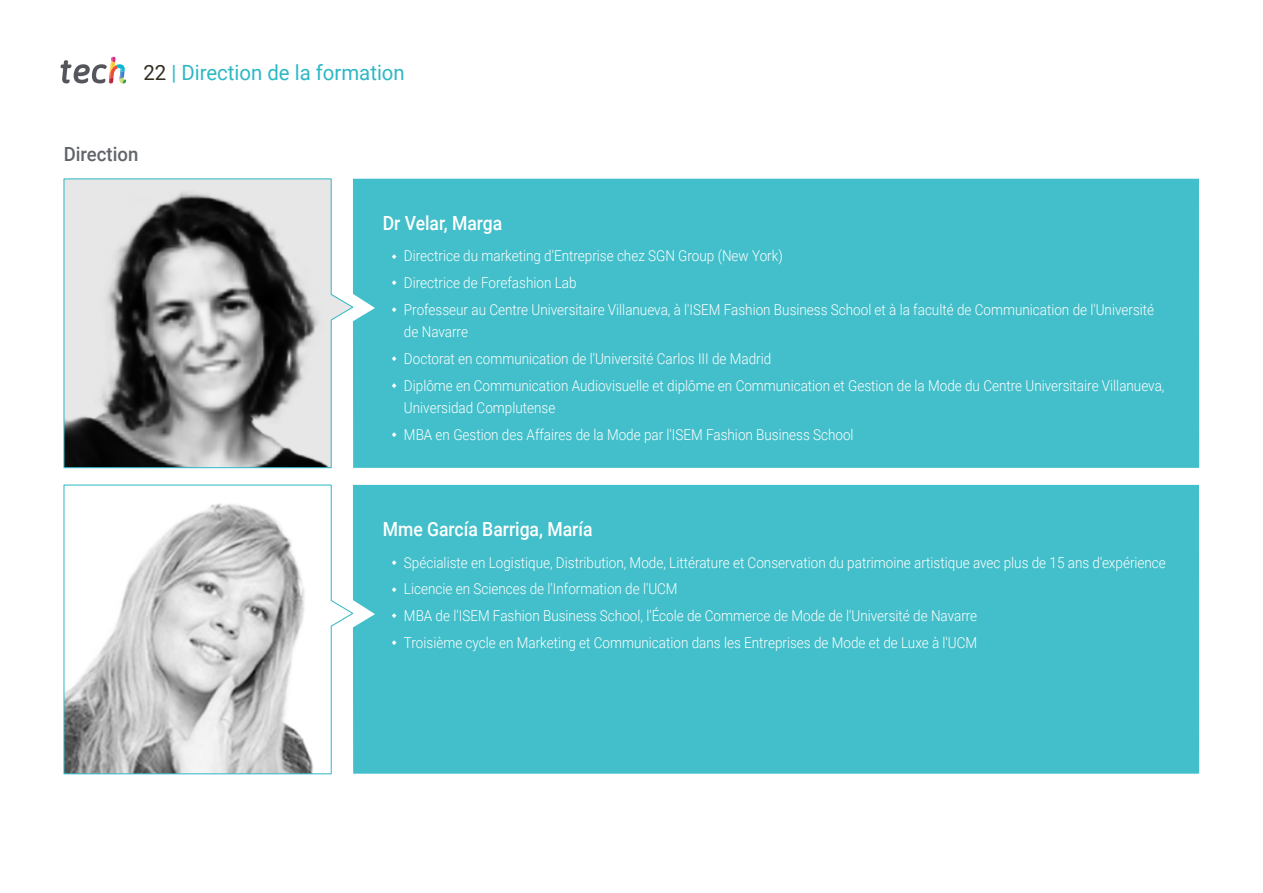
<style>
.page{position:relative;width:1263px;height:893px;background:#fff}
.page>*{position:absolute;margin:0;border:0;box-sizing:border-box;transform-origin:0 0}
.t1{font:21px "Roboto";color:#2db8c5}
.t2{font:500 19.5px "Roboto";color:#fff;scale:.9 1}
.t3{font:500 19.5px "Roboto";color:#61646a;scale:.95 1}
.t4{font:300 15px/26.7px "Roboto";color:#fff;scale:.9 1}
.s1{color:#312e20}
</style>
<div class="page">
<svg style="left:61px;top:57px;width:65px;height:27px"></svg>
<div style="left:353px;top:179px;width:846px;height:289px;background:#42bfca"></div>
<div style="left:353px;top:485px;width:846px;height:289px;background:#42bfca"></div>
<svg style="left:64px;top:179px;width:289px;height:289px;background:#9d9f9f"></svg>
<svg style="left:64px;top:485px;width:289px;height:289px"></svg>
<svg style="left:392px;top:254px;width:5px;height:5px"></svg>
<svg style="left:392px;top:281px;width:5px;height:5px"></svg>
<svg style="left:392px;top:307px;width:5px;height:5px"></svg>
<svg style="left:392px;top:357px;width:5px;height:5px"></svg>
<svg style="left:392px;top:383px;width:5px;height:5px"></svg>
<svg style="left:392px;top:433px;width:5px;height:5px"></svg>
<svg style="left:392px;top:560px;width:5px;height:5px"></svg>
<svg style="left:392px;top:587px;width:5px;height:5px"></svg>
<svg style="left:392px;top:613px;width:5px;height:5px"></svg>
<svg style="left:392px;top:640px;width:5px;height:5px"></svg>
<h1 class="t1" style="left:144px;top:57px;width:263px"><span class="s1">22</span> | Direction de la formation</h1>
<h2 class="t3" style="left:64px;top:140px;width:80px">Direction</h2>
<h2 class="t2" style="left:383px;top:209px;width:134px">Dr Velar, Marga</h2>
<p class="t4" style="left:404px;top:242px;width:835px">Directrice du marketing d'Entreprise chez SGN Group (New York)<br>Directrice de Forefashion Lab<br>Professeur au Centre Universitaire Villanueva, à l'ISEM Fashion Business School et à la faculté de Communication de l'Université</p>
<p class="t4" style="left:404px;top:318px;width:846px">de Navarre<br>Doctorat en communication de l'Université Carlos III de Madrid<br>Diplôme en Communication Audiovisuelle et diplôme en Communication et Gestion de la Mode du Centre Universitaire Villanueva,</p>
<p class="t4" style="left:404px;top:394px;width:501px">Universidad Complutense<br>MBA en Gestion des Affaires de la Mode par l'ISEM Fashion Business School</p>
<h2 class="t2" style="left:383px;top:515px;width:235px">Mme García Barriga, María</h2>
<p class="t4" style="left:404px;top:548px;width:848px">Spécialiste en Logistique, Distribution, Mode, Littérature et Conservation du patrimoine artistique avec plus de 15 ans d'expérience Licencie en Sciences de l'Information de l'UCM<br>MBA de l'ISEM Fashion Business School, l'École de Commerce de Mode de l'Université de Navarre<br>Troisième cycle en Marketing et Communication dans les Entreprises de Mode et de Luxe à l'UCM</p>
</div>
